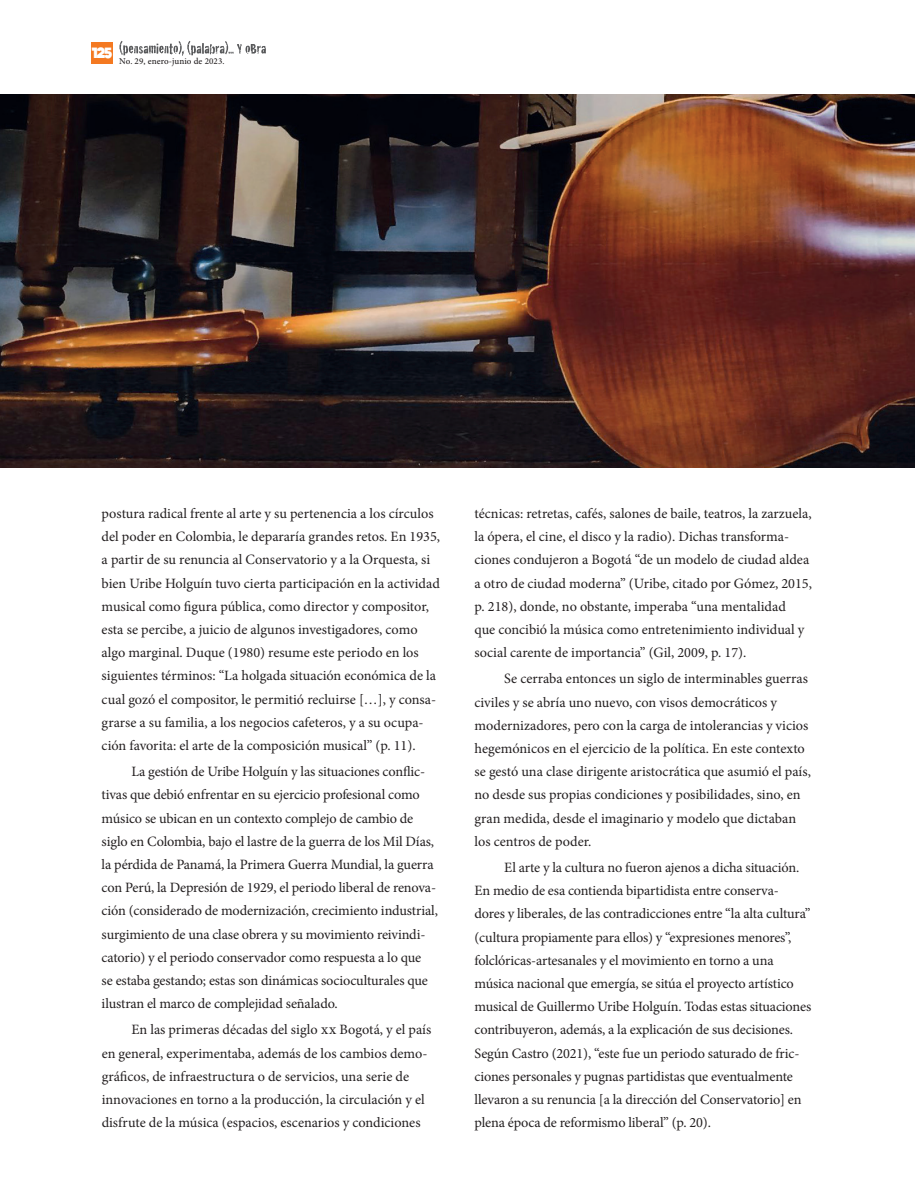
<style>
.page{position:relative;width:915px;height:1191px;background:#fff}
.page>*{position:absolute;margin:0;border:0;box-sizing:border-box;transform-origin:0 0}
.t1{font:800 15px "DOCK11";color:#fff}
.t2{font:14.25px/23.2px "Minion Pro";letter-spacing:-.005em;color:#231f20}
.t3{font:500 9px "Minion Pro";letter-spacing:.01em;color:#231f20}
</style>
<div class="page">
<img style="left:0;top:94px;width:914px;height:374px">
<div style="left:91px;top:42px;width:21px;height:21px;background:#f47921"></div>
<svg style="left:119px;top:41px;width:147px;height:15px"></svg>
<p class="t1" style="left:91px;top:46px;width:23px">125</p>
<p class="t3" style="left:119px;top:55px;width:107px">No. 29, enero-junio de 2023.</p>
<p class="t2" style="left:102px;top:502px;width:340px">postura radical frente al arte y su pertenencia a los círculos del poder en Colombia, le depararía grandes retos. En 1935, a partir de su renuncia al Conservatorio y a la Orquesta, si bien Uribe Holguín tuvo cierta participación en la actividad musical como figura pública, como director y compositor, esta se percibe, a juicio de algunos investigadores, como algo marginal. Duque (1980) resume este periodo en los siguientes términos: “La holgada situación económica de la cual gozó el compositor, le permitió recluirse […], y consa&shy;grarse a su familia, a los negocios cafeteros, y a su ocupa&shy;ción favorita: el arte de la composición musical” (p. 11).</p>
<p class="t2" style="left:102px;top:760px;width:337px;text-indent:30px">La gestión de Uribe Holguín y las situaciones conflic&shy;tivas que debió enfrentar en su ejercicio profesional como músico se ubican en un contexto complejo de cambio de siglo en Colombia, bajo el lastre de la guerra de los Mil Días, la pérdida de Panamá, la Primera Guerra Mundial, la guerra con Perú, la Depresión de 1929, el periodo liberal de renova&shy;ción (considerado de modernización, crecimiento industrial, surgimiento de una clase obrera y su movimiento reivindi&shy;catorio) y el periodo conservador como respuesta a lo que<br>se estaba gestando; estas son dinámicas socioculturales que ilustran el marco de complejidad señalado.</p>
<p class="t2" style="left:102px;top:1018px;width:331px;text-indent:30px">En las primeras décadas del siglo xx Bogotá, y el país en general, experimentaba, además de los cambios demo&shy;gráficos, de infraestructura o de servicios, una serie de innovaciones en torno a la producción, la circulación y el disfrute de la música (espacios, escenarios y condiciones</p>
<p class="t2" style="left:474px;top:502px;width:339px">técnicas: retretas, cafés, salones de baile, teatros, la zarzuela, la ópera, el cine, el disco y la radio). Dichas transforma&shy;ciones condujeron a Bogotá “de un modelo de ciudad aldea a otro de ciudad moderna” (Uribe, citado por Gómez, 2015, p. 218), donde, no obstante, imperaba “una mentalidad<br>que concibió la música como entretenimiento individual y social carente de importancia” (Gil, 2009, p. 17).</p>
<p class="t2" style="left:474px;top:667px;width:338px;text-indent:30px">Se cerraba entonces un siglo de interminables guerras civiles y se abría uno nuevo, con visos democráticos y modernizadores, pero con la carga de intolerancias y vicios hegemónicos en el ejercicio de la política. En este contexto se gestó una clase dirigente aristocrática que asumió el país, no desde sus propias condiciones y posibilidades, sino, en gran medida, desde el imaginario y modelo que dictaban los centros de poder.</p>
<p class="t2" style="left:474px;top:856px;width:338px;text-indent:30px">El arte y la cultura no fueron ajenos a dicha situación.<br>En medio de esa contienda bipartidista entre conserva&shy;dores y liberales, de las contradicciones entre “la alta cultura” (cultura propiamente para ellos) y “expresiones menores”, folclóricas-artesanales y el movimiento en torno a una música nacional que emergía, se sitúa el proyecto artístico musical de Guillermo Uribe Holguín. Todas estas situaciones contribuyeron, además, a la explicación de sus decisiones.<br>Según Castro (2021), “este fue un periodo saturado de fric&shy;ciones personales y pugnas partidistas que eventualmente llevaron a su renuncia [a la dirección del Conservatorio] en plena época de reformismo liberal” (p. 20).</p>
</div>
